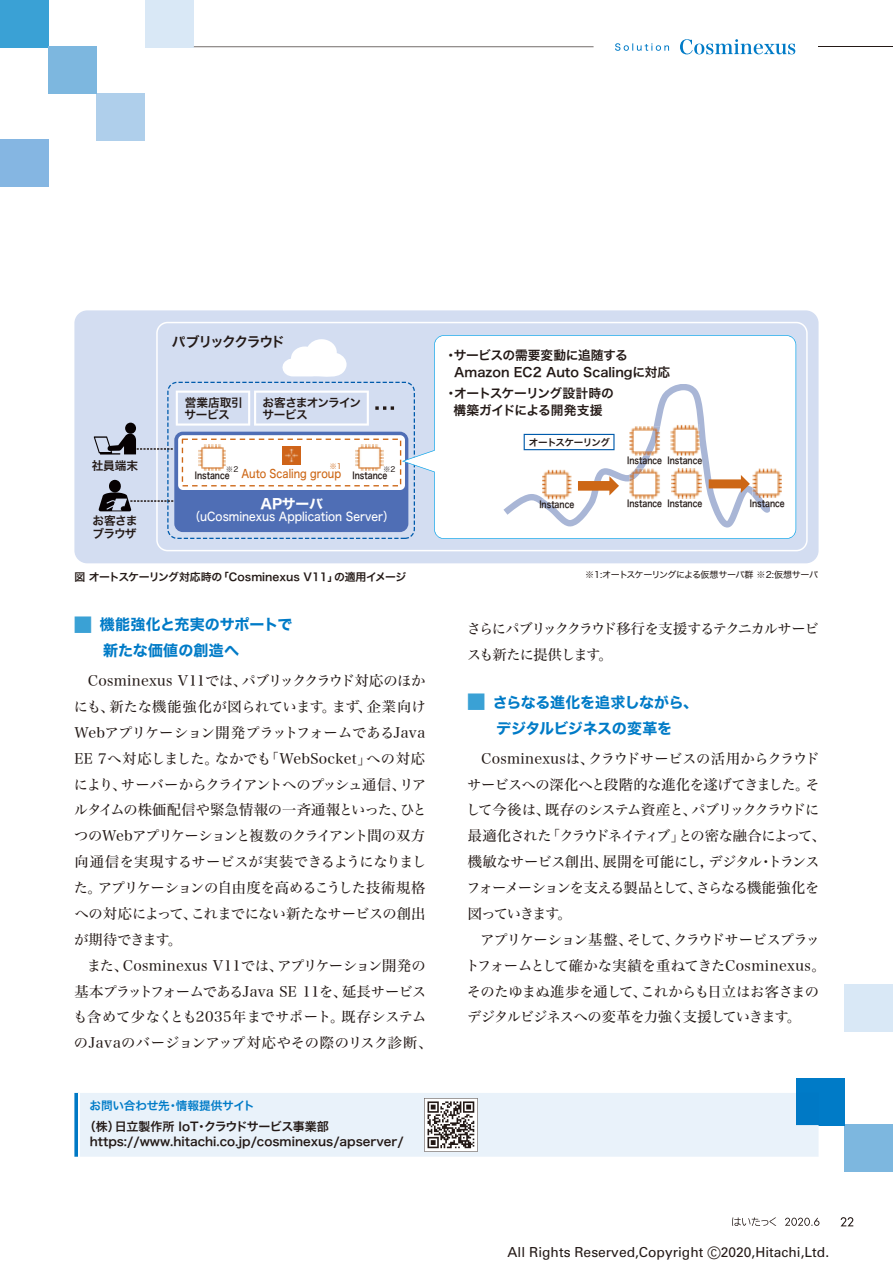
<style>
.page{position:relative;width:893px;height:1263px;background:#fff}
.page>*{position:absolute;margin:0;border:0;box-sizing:border-box;transform-origin:0 0}
.t1{font:15px/26px "Hira Kaku Std N W7 90 pv RKSJ H";letter-spacing:-.015em;color:#007bc7}
.t2{font:15px/26px "Hira Kaku Std N W7 90 pv RKSJ H";letter-spacing:.005em;color:#007bc7}
.t3{font:14.25px/26px "Hira Min Std W4 90 pv RKSJ H";letter-spacing:-.04em;color:#231916}
.t4{font:14.25px/26px "Hira Min Std W4 90 pv RKSJ H";letter-spacing:-.005em;color:#231916;text-align:center}
.t5{font:14.25px/26px "Hira Min Std W4 90 pv RKSJ H";letter-spacing:-.095em;color:#231916}
.t6{font:13.8px "Univers";color:#231916}
.t7{font:13.8px "Hira Kaku Std N W6 90 pv RKSJ H";letter-spacing:-.11em;color:#231916}
.t8{font:13.8px "Hira Kaku Std N W7 90 pv RKSJ H";letter-spacing:-.02em;color:#fff}
.t9{font:12.75px/17px "Hira Kaku Std N W6 90 pv RKSJ H";color:#231916}
.t10{font:12.75px/17px "Hira Kaku Std N W6 90 pv RKSJ H";letter-spacing:-.025em;color:#231916;text-align:center}
.t11{font:12px/15px "Hira Kaku Std N W6 90 pv RKSJ H";color:#231916}
.t12{font:12px "Hira Kaku Std N W5 90 pv RKSJ H";color:#fff;scale:.9 1}
.t13{font:11.7px "Hira Kaku Std N W5 90 pv RKSJ H";color:#cd6716;scale:.85 1}
.t14{font:11.7px/12.8px "Hira Kaku Std N W6 90 pv RKSJ H";letter-spacing:-.04em;color:#231916}
.t15{font:11.7px "Hira Kaku Std N W6 90 pv RKSJ H";letter-spacing:-.02em;color:#007bc7}
.t16{font:11.7px/12.8px "Hira Kaku Std N W6 90 pv RKSJ H";letter-spacing:-.02em;color:#231916}
.t17{font:11.7px/12.8px "Hira Kaku Std N W6 90 pv RKSJ H";letter-spacing:-.065em;color:#231916}
.t18{font:10.8px "Hira Kaku Std N W6 90 pv RKSJ H";letter-spacing:-.015em;color:#231916}
.t19{font:9.6px "Hira Kaku Std N W6 90 pv RKSJ H";color:#231916;scale:.8 1}
.t20{font:9.6px "Hira Kaku Std N W6 90 pv RKSJ H";letter-spacing:-.065em;color:#231916}
.t21{font:9px "Hira Kaku Std N W4 90 pv RKSJ H";letter-spacing:-.05em;color:#231916}
.t22{font:7.5px "Koz Go Pr 6 N Regular 90 pv RKSJ H";color:#231916}
.t23{font:7.5px "Koz Go Pr 6 N Regular 90 pv RKSJ H";color:#cd6716}
.s1{font-family:"Hira Kaku Std N W4 90 pv RKSJ H"}
.s2{font-size:21.75px;color:#3aa1d5}
.s3{font-family:"Koz Go Pr 6 N Regular 90 pv RKSJ H"}
.s4{font-size:16.95px}
</style>
<div class="page">
<div style="left:844px;top:985px;width:49px;height:47px;background:#d9e8f6"></div>
<div style="left:844px;top:1124px;width:49px;height:48px;background:#7db7df"></div>
<div style="left:796px;top:1078px;width:49px;height:47px;background:#007bc7"></div>
<div style="left:145px;top:0;width:49px;height:47px;background:#d9e8f6"></div>
<div style="left:0;top:0;width:49px;height:47px;background:#3aa1d5"></div>
<div style="left:0;top:140px;width:49px;height:47px;background:#85b6e2"></div>
<div style="left:97px;top:93px;width:48px;height:47px;background:#afcfeb"></div>
<div style="left:48px;top:47px;width:49px;height:47px;background:#7db7df"></div>
<svg style="left:840px;top:1217px;width:13px;height:9px"></svg>
<svg style="left:785px;top:1217px;width:34px;height:9px"></svg>
<svg style="left:732px;top:1217px;width:44px;height:9px"></svg>
<hr style="left:194px;top:47px;width:400px;height:1px;background:#231916">
<hr style="left:819px;top:47px;width:74px;height:1px;background:#231916">
<div style="left:80px;top:1093px;width:739px;height:64px;background:#e9f2fa"></div>
<div style="left:796px;top:1093px;width:23px;height:32px;background:#0079c5"></div>
<div style="left:74px;top:1093px;width:5px;height:64px;background:#0079c5"></div>
<svg style="left:615px;top:43px;width:54px;height:8px"></svg>
<svg style="left:680px;top:39px;width:115px;height:15px"></svg>
<svg style="left:424px;top:1098px;width:54px;height:53px"></svg>
<div style="left:74px;top:310px;width:745px;height:253px;background:#d3ddf1;border-radius:13px"></div>
<svg style="left:156px;top:322px;width:652px;height:229px"></svg>
<svg style="left:402px;top:335px;width:394px;height:204px;fill:#fff"></svg>
<img style="left:770px;top:468px;width:12px;height:30px">
<svg style="left:503px;top:384px;width:267px;height:143px"></svg>
<svg style="left:94px;top:339px;width:321px;height:200px"></svg>
<p class="t7" style="left:172px;top:336px;width:115px">パブリッククラウド</p>
<p class="t14" style="left:92px;top:460px;width:48px">社員端末</p>
<p class="t17" style="left:93px;top:516px;width:46px">お客さまブラウザ</p>
<p class="t16" style="left:184px;top:397px;width:60px">営業店取引サービス</p>
<p class="t14" style="left:263px;top:397px;width:100px">お客さまオンラインサービス</p>
<p class="t23" style="left:329px;top:463px;width:14px">※<span class="s1">1</span></p>
<p class="t22" style="left:226px;top:466px;width:14px">※<span class="s1">2</span></p>
<p class="t22" style="left:383px;top:466px;width:14px">※<span class="s1">2</span></p>
<p class="t13" style="left:241px;top:469px;width:173px">Auto Scaling group <sub>Instance</sub></p>
<p class="t8" style="left:260px;top:498px;width:64px">APサーバ</p>
<p class="t12" style="left:189px;top:512px;width:229px">（uCosminexus Application Server）</p>
<p class="t19" style="left:195px;top:472px;width:45px">Instance</p>
<p class="t18" style="left:74px;top:573px;width:334px">図 オートスケーリング対応時の「Cosminexus V11」の適用イメージ</p>
<p class="t2" style="left:72px;top:614px;width:222px"><span class="s2">■</span> 機能強化と充実のサポートで　　新たな価値の創造へ</p>
<p class="t3" style="left:74px;top:670px;width:354px;text-align:justify;text-indent:14px">Cosminexus V11では、パブリッククラウド対応のほかにも、新たな機能強化が図られています。まず、企業向けWebアプリケーション開発プラットフォームであるJava EE 7へ対応しました。なかでも「WebSocket」への対応により、サーバーからクライアントへのプッシュ通信、リアルタイムの株価配信や緊急情報の一斉通報といった、ひとつのWebアプリケーションと複数のクライアント間の双方向通信を実現するサービスが実装できるようになりました。アプリケーションの自由度を高めるこうした技術規格への対応によって、これまでにない新たなサービスの創出が期待できます。</p>
<p class="t4" style="left:73px;top:954px;width:361px">また、Cosminexus V11では、アプリケーション開発の<br>基本プラットフォームであるJava SE 11を、延長サービスも含めて少なくとも2035年までサポート。既存システムのJavaのバージョンアップ対応やその際のリスク診断、</p>
<p class="t15" style="left:90px;top:1101px;width:167px">お問い合わせ先・情報提供サイト</p>
<p class="t11" style="left:90px;top:1121px;width:315px;text-indent:-6px">（株）日立製作所 IoT・クラウドサービス事業部https://www.hitachi.co.jp/cosminexus/apserver/</p>
<p class="t9" style="left:454px;top:348px;width:218px;text-indent:-10px">・サービスの需要変動に追随する<br>Amazon EC2 Auto Scalingに対応</p>
<p class="t10" style="left:448px;top:386px;width:168px">･オートスケーリング設計時の構築ガイドによる開発支援</p>
<p class="t20" style="left:529px;top:438px;width:83px">オートスケーリング</p>
<p class="t19" style="left:627px;top:457px;width:95px">Instance Instance</p>
<p class="t19" style="left:539px;top:501px;width:45px">Instance</p>
<p class="t19" style="left:627px;top:500px;width:95px">Instance Instance</p>
<p class="t19" style="left:750px;top:500px;width:45px">Instance</p>
<p class="t21" style="left:585px;top:571px;width:234px"><span class="s3">※</span>1:オートスケーリングによる仮想サーバ群 <span class="s3">※</span>2:仮想サーバ</p>
<p class="t5" style="left:467px;top:618px;width:354px">さらにパブリッククラウド移行を支援するテクニカルサービスも新たに提供します。</p>
<p class="t1" style="left:465px;top:691px;width:234px"><span class="s2">■</span> さらなる進化を追求しながら、　　デジタルビジネスの変革を</p>
<p class="t3" style="left:466px;top:747px;width:361px;text-indent:15px">Cosminexusは、クラウドサービスの活用からクラウドサービスへの深化へと段階的な進化を遂げてきました。そして今後は、既存のシステム資産と、パブリッククラウドに最適化された「クラウドネイティブ」との密な融合によって、機敏なサービス創出、展開を可能にし，デジタル・トランスフォーメーションを支える製品として、さらなる機能強化を図っていきます。</p>
<p class="t3" style="left:466px;top:928px;width:362px;text-indent:15px">アプリケーション基盤、そして、クラウドサービスプラットフォームとして確かな実績を重ねてきたCosminexus。そのたゆまぬ進歩を通して、これからも日立はお客さまのデジタルビジネスへの変革を力強く支援していきます。</p>
<p class="t6" style="left:508px;top:1247px;width:323px">All Rights Reserved,Copyright <span class="s4">©</span>2020,Hitachi,Ltd.</p>
</div>
